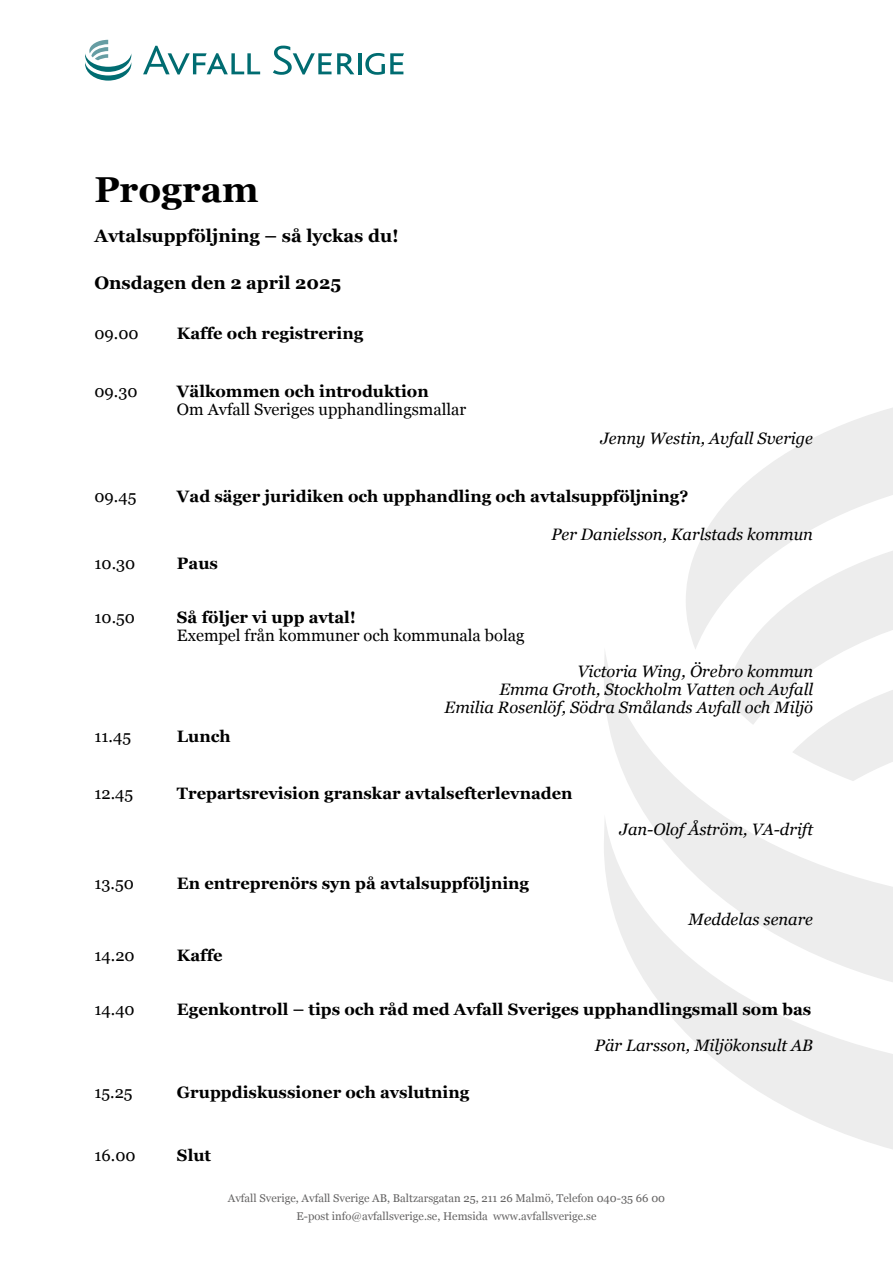
<style>
.page{position:relative;width:893px;height:1263px;background:#fff}
.page>*{position:absolute;margin:0;border:0;box-sizing:border-box;transform-origin:0 0}
.t1{font:700 36px "Georgia";color:#000}
.t2{font:700 18px "Georgia";color:#000}
.t3{font:700 16.5px "Georgia";color:#000}
.t4{font:italic 16.5px/18px "Georgia";color:#000;text-align:right}
.t5{font:16.5px "Georgia";color:#000}
.t6{font:11.25px/18px "Georgia";color:#646363;text-align:center}
</style>
<div class="page">
<svg style="left:686px;top:408px;width:207px;height:239px;fill:#ededed"></svg>
<svg style="left:604px;top:647px;width:116px;height:167px"></svg>
<svg style="left:604px;top:814px;width:289px;height:335px"></svg>
<svg style="left:725px;top:527px;width:168px;height:254px"></svg>
<svg style="left:143px;top:46px;width:117px;height:29px"></svg>
<svg style="left:273px;top:46px;width:81px;height:29px"></svg>
<hr style="left:358px;top:53px;width:3px;height:21px;background:#006c71">
<svg style="left:365px;top:53px;width:39px;height:22px"></svg>
<svg style="left:85px;top:40px;width:46px;height:41px"></svg>
<h1 class="t1" style="left:94px;top:169px;width:166px">Program</h1>
<p class="t2" style="left:94px;top:225px;width:306px">Avtalsuppföljning – så lyckas du!</p>
<p class="t2" style="left:94px;top:272px;width:248px">Onsdagen den 2 april 2025</p>
<p class="t5" style="left:94px;top:324px;width:46px">09.00</p>
<p class="t3" style="left:177px;top:324px;width:188px">Kaffe och registrering</p>
<p class="t5" style="left:94px;top:382px;width:45px">09.30</p>
<p class="t3" style="left:177px;top:382px;width:253px">Välkommen och introduktion</p>
<p class="t5" style="left:177px;top:400px;width:291px">Om Avfall Sveriges upphandlingsmallar</p>
<p class="t4" style="left:600px;top:429px;width:214px">Jenny Westin, Avfall Sverige</p>
<p class="t5" style="left:94px;top:487px;width:43px">09.45</p>
<p class="t3" style="left:177px;top:487px;width:513px">Vad säger juridiken och upphandling och avtalsuppföljning?</p>
<p class="t4" style="left:551px;top:524px;width:263px">Per Danielsson, Karlstads kommun</p>
<p class="t5" style="left:94px;top:554px;width:42px">10.30</p>
<p class="t3" style="left:177px;top:554px;width:43px">Paus</p>
<p class="t5" style="left:94px;top:608px;width:42px">10.50</p>
<p class="t3" style="left:177px;top:608px;width:181px">Så följer vi upp avtal!</p>
<p class="t5" style="left:177px;top:626px;width:349px">Exempel från kommuner och kommunala bolag</p>
<p class="t4" style="left:445px;top:661px;width:370px">Victoria Wing, Örebro kommun<br>Emma Groth, Stockholm Vatten och Avfall<br>Emilia Rosenlöf, Södra Smålands Avfall och Miljö</p>
<p class="t5" style="left:94px;top:726px;width:38px">11.45</p>
<p class="t3" style="left:177px;top:726px;width:55px">Lunch</p>
<p class="t5" style="left:94px;top:784px;width:40px">12.45</p>
<p class="t3" style="left:177px;top:784px;width:397px">Trepartsrevision granskar avtalsefterlevnaden</p>
<p class="t5" style="left:94px;top:874px;width:41px">13.50</p>
<p class="t3" style="left:177px;top:874px;width:354px">En entreprenörs syn på avtalsuppföljning</p>
<p class="t5" style="left:94px;top:946px;width:42px">14.20</p>
<p class="t3" style="left:177px;top:946px;width:47px">Kaffe</p>
<p class="t4" style="left:619px;top:820px;width:195px">Jan-Olof Åström, VA-drift</p>
<p class="t4" style="left:688px;top:910px;width:126px">Meddelas senare</p>
<p class="t5" style="left:94px;top:1000px;width:42px">14.40</p>
<p class="t3" style="left:177px;top:1000px;width:636px">Egenkontroll – tips och råd med Avfall Sveriges upphandlingsmall som bas</p>
<p class="t4" style="left:595px;top:1036px;width:220px">Pär Larsson, Miljökonsult AB</p>
<p class="t5" style="left:94px;top:1083px;width:40px">15.25</p>
<p class="t3" style="left:177px;top:1083px;width:294px">Gruppdiskussioner och avslutning</p>
<p class="t5" style="left:94px;top:1146px;width:43px">16.00</p>
<p class="t3" style="left:177px;top:1146px;width:36px">Slut</p>
<p class="t6" style="left:228px;top:1189px;width:439px">Avfall Sverige, Avfall Sverige AB, Baltzarsgatan 25, 211 26 Malmö, Telefon 040-35 66 00<br>E-post info@avfallsverige.se, Hemsida www.avfallsverige.se</p>
</div>
